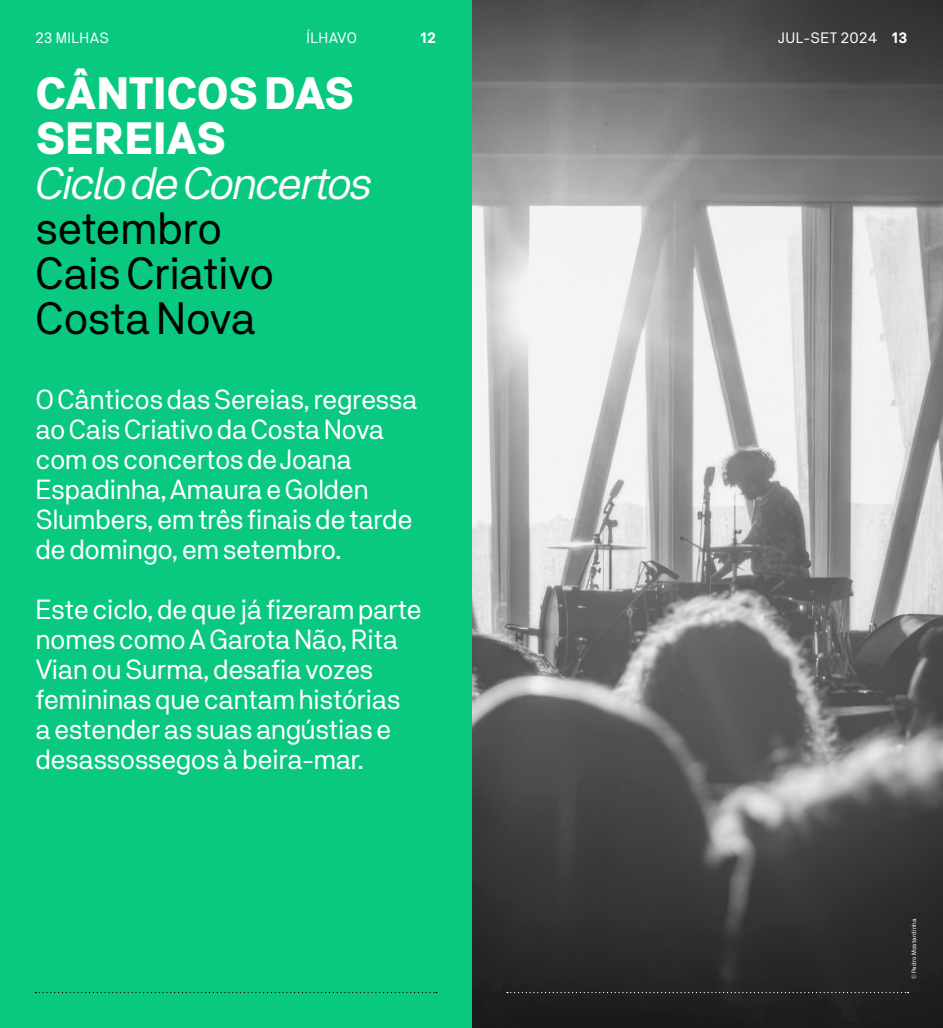
<style>
.page{position:relative;width:943px;height:1028px;background:#fff}
.page>*{position:absolute;margin:0;border:0;box-sizing:border-box;transform-origin:0 0}
.t1{font:45px/45px "NB Akademie Std";letter-spacing:-.02em;color:#000}
.t2{font:900 45px/45px "NB Akademie Std";letter-spacing:-.02em;color:#fff}
.t3{font:italic 45px "NB Akademie Std";letter-spacing:-.035em;color:#fff}
.t4{font:27.5px/30px "NB Akademie Std";letter-spacing:-.02em;color:#fff}
.t5{font:15px "NB Akademie Std";letter-spacing:.03em;color:#fff}
.t6{font:700 15px "NB Akademie Std";color:#fff}
.t7{font:6.25px "NB Akademie Std";letter-spacing:.03em;color:#fff}
.s1{font-weight:700}
</style>
<div class="page">
<img style="left:471px;top:0;width:472px;height:1028px">
<svg style="left:507px;top:992px;width:401px;height:1px"></svg>
<div style="left:0;top:0;width:471px;height:1028px;background:#09c980"></div>
<svg style="left:35px;top:992px;width:402px;height:1px"></svg>
<p class="t5" style="left:35px;top:29px;width:75px">23 MILHAS</p>
<p class="t5" style="left:306px;top:29px;width:52px">ÍLHAVO</p>
<p class="t6" style="left:420px;top:29px;width:17px">12</p>
<p class="t5" style="left:778px;top:29px;width:131px">JUL-SET 2024 <span class="s1">13</span></p>
<h1 class="t2" style="left:35px;top:71px;width:320px">CÂNTICOS DAS<br>SEREIAS</h1>
<h1 class="t3" style="left:35px;top:157px;width:338px">Ciclo de Concertos</h1>
<h1 class="t1" style="left:35px;top:205px;width:240px">setembro<br>Cais Criativo<br>Costa Nova</h1>
<p class="t4" style="left:35px;top:384px;width:383px">O Cânticos das Sereias, regressa ao Cais Criativo da Costa Nova com os concertos de Joana<br>Espadinha, Amaura e Golden<br>Slumbers, em três finais de tarde de domingo, em setembro.</p>
<p class="t4" style="left:35px;top:594px;width:388px">Este ciclo, de que já fizeram parte nomes como A Garota Não, Rita<br>Vian ou Surma, desafia vozes femininas que cantam histórias a estender as suas angústias e desassossegos à beira-mar.</p>
<p class="t7" style="left:910px;top:979px;width:62px;rotate:-90deg">© Pedro Mostardinha</p>
</div>
